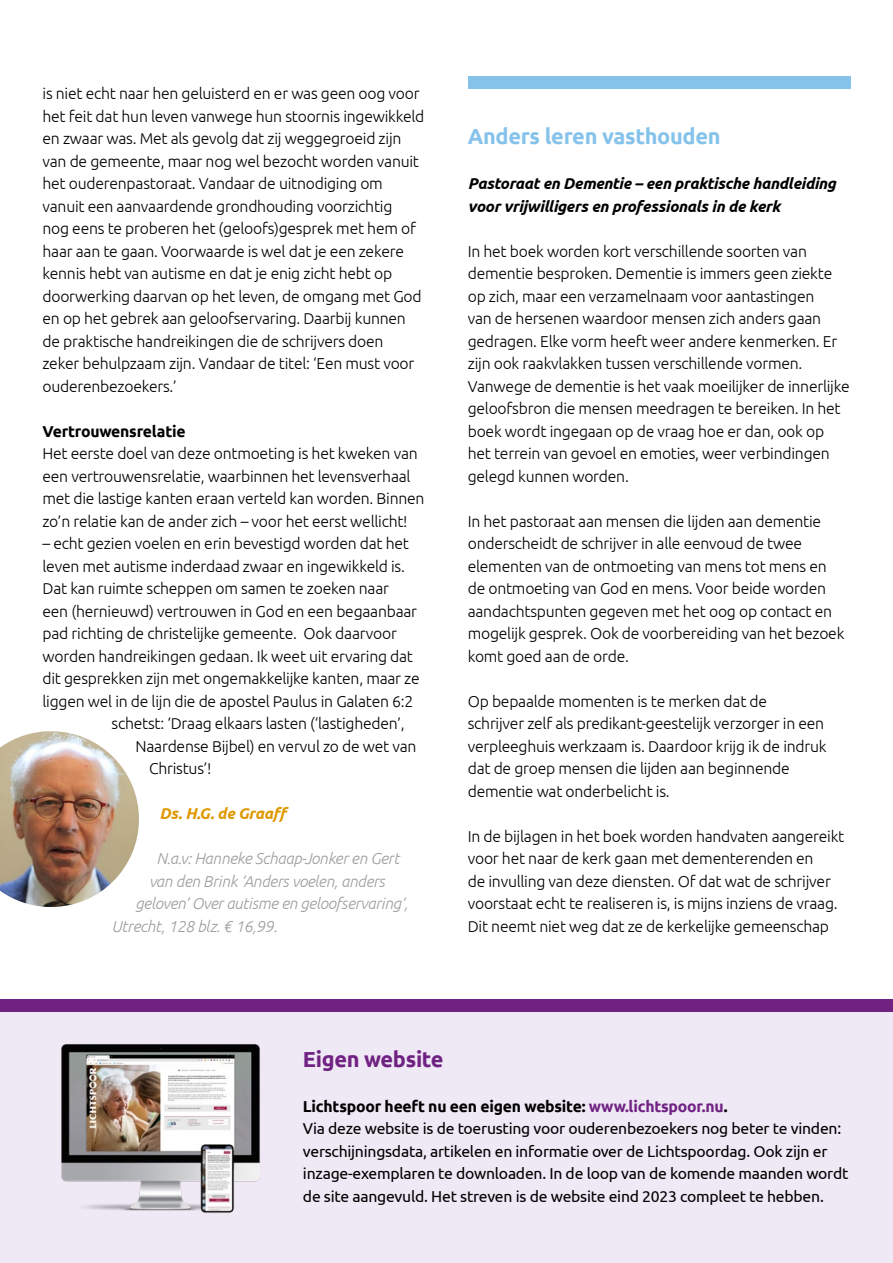
<style>
.page{position:relative;width:893px;height:1263px;background:#fff}
.page>*{position:absolute;margin:0;border:0;box-sizing:border-box;transform-origin:0 0}
.t1{font:700 21.75px "Ubuntu";letter-spacing:-.015em;color:#86c3eb}
.t2{font:700 21.75px "Ubuntu";letter-spacing:-.015em;color:#702283}
.t3{font:300 15.75px/22.5px "Ubuntu";letter-spacing:-.015em;color:#000}
.t4{font:15.75px/22.5px "Ubuntu";letter-spacing:-.015em;color:#000}
.t5{font:italic 300 15.75px "Ubuntu";letter-spacing:-.015em;color:#9d9d9c}
.t6{font:italic 700 15.75px/22.5px "Ubuntu";letter-spacing:-.015em;color:#000}
.t7{font:700 15.75px "Ubuntu";letter-spacing:-.015em;color:#000}
.t8{font:italic 700 15.75px "Ubuntu";letter-spacing:-.015em;color:#e09800}
.s1{font-weight:700}
.s2{font-weight:700;color:#702283}
</style>
<div class="page">
<div style="left:0;top:999px;width:893px;height:264px;background:#efe8f5"></div>
<div style="left:0;top:999px;width:893px;height:12px;background:#702283"></div>
<div style="left:468px;top:76px;width:382px;height:12px;background:#86c3eb"></div>
<img style="left:0;top:731px;width:139px;height:176px">
<img style="left:61px;top:1044px;width:199px;height:169px">
<p class="t3" style="left:43px;top:82px;width:383px">is niet echt naar hen geluisterd en er was geen oog voor het feit dat hun leven vanwege hun stoornis ingewikkeld en zwaar was. Met als gevolg dat zij weggegroeid zijn van de gemeente, maar nog wel bezocht worden vanuit het ouderenpastoraat. Vandaar de uitnodiging om vanuit een aanvaardende grondhouding voorzichtig<br>nog eens te proberen het (geloofs)gesprek met hem of haar aan te gaan. Voorwaarde is wel dat je een zekere kennis hebt van autisme en dat je enig zicht hebt op doorwerking daarvan op het leven, de omgang met God en op het gebrek aan geloofservaring. Daarbij kunnen de praktische handreikingen die de schrijvers doen<br>zeker behulpzaam zijn. Vandaar de titel: ‘Een must voor ouderenbezoekers.’</p>
<p class="t7" style="left:43px;top:421px;width:145px">Vertrouwensrelatie</p>
<p class="t3" style="left:43px;top:442px;width:383px">Het eerste doel van deze ontmoeting is het kweken van een vertrouwensrelatie, waarbinnen het levensverhaal met die lastige kanten eraan verteld kan worden. Binnen zo’n relatie kan de ander zich – voor het eerst wellicht!</p>
<p class="t3" style="left:43px;top:532px;width:368px">– echt gezien voelen en erin bevestigd worden dat het</p>
<p class="t3" style="left:43px;top:554px;width:364px">leven met autisme inderdaad zwaar en ingewikkeld is.</p>
<p class="t3" style="left:43px;top:577px;width:348px">Dat kan ruimte scheppen om samen te zoeken naar</p>
<p class="t3" style="left:43px;top:599px;width:376px">een (hernieuwd) vertrouwen in God en een begaanbaar</p>
<p class="t3" style="left:43px;top:622px;width:356px">pad richting de christelijke gemeente. Ook daarvoor</p>
<p class="t3" style="left:43px;top:644px;width:372px">worden handreikingen gedaan. Ik weet uit ervaring dat</p>
<p class="t3" style="left:43px;top:667px;width:379px">dit gesprekken zijn met ongemakkelijke kanten, maar ze</p>
<p class="t3" style="left:43px;top:689px;width:372px">liggen wel in de lijn die de apostel Paulus in Galaten 6:2</p>
<p class="t3" style="left:112px;top:712px;width:295px">schetst: ‘Draag elkaars lasten (‘lastigheden’,</p>
<p class="t3" style="left:136px;top:734px;width:283px">Naardense Bijbel) en vervul zo de wet van</p>
<p class="t3" style="left:149px;top:757px;width:64px">Christus’!</p>
<p class="t8" style="left:160px;top:804px;width:132px">Ds. H.G. de Graaff</p>
<p class="t5" style="left:157px;top:849px;width:244px">N.a.v: Hanneke Schaap-Jonker en Gert</p>
<p class="t5" style="left:149px;top:872px;width:237px">van den Brink ‘Anders voelen, anders</p>
<p class="t5" style="left:136px;top:894px;width:274px">geloven’ Over autisme en geloofservaring’,</p>
<p class="t5" style="left:112px;top:917px;width:167px">Utrecht, 128 blz. € 16,99.</p>
<h1 class="t1" style="left:468px;top:123px;width:254px">Anders leren vasthouden</h1>
<p class="t6" style="left:468px;top:172px;width:370px">Pastoraat en Dementie – een praktische handleiding voor vrijwilligers en professionals in de kerk</p>
<p class="t3" style="left:468px;top:239px;width:383px">In het boek worden kort verschillende soorten van dementie besproken. Dementie is immers geen ziekte op zich, maar een verzamelnaam voor aantastingen<br>van de hersenen waardoor mensen zich anders gaan gedragen. Elke vorm heeft weer andere kenmerken. Er zijn ook raakvlakken tussen verschillende vormen.<br>Vanwege de dementie is het vaak moeilijker de innerlijke geloofsbron die mensen meedragen te bereiken. In het boek wordt ingegaan op de vraag hoe er dan, ook op het terrein van gevoel en emoties, weer verbindingen gelegd kunnen worden.</p>
<p class="t3" style="left:468px;top:509px;width:378px">In het pastoraat aan mensen die lijden aan dementie onderscheidt de schrijver in alle eenvoud de twee elementen van de ontmoeting van mens tot mens en de ontmoeting van God en mens. Voor beide worden aandachtspunten gegeven met het oog op contact en mogelijk gesprek. Ook de voorbereiding van het bezoek komt goed aan de orde.</p>
<p class="t3" style="left:468px;top:689px;width:360px">Op bepaalde momenten is te merken dat de schrijver zelf als predikant-geestelijk verzorger in een verpleeghuis werkzaam is. Daardoor krijg ik de indruk dat de groep mensen die lijden aan beginnende dementie wat onderbelicht is.</p>
<p class="t3" style="left:468px;top:824px;width:378px">In de bijlagen in het boek worden handvaten aangereikt voor het naar de kerk gaan met dementerenden en<br>de invulling van deze diensten. Of dat wat de schrijver voorstaat echt te realiseren is, is mijns inziens de vraag.<br>Dit neemt niet weg dat ze de kerkelijke gemeenschap</p>
<h1 class="t2" style="left:303px;top:1046px;width:142px">Eigen website</h1>
<p class="t4" style="left:303px;top:1094px;width:547px"><span class="s1">Lichtspoor heeft nu een eigen website:</span> <span class="s2">www.lichtspoor.nu</span><span class="s1">.<br></span>Via deze website is de toerusting voor ouderenbezoekers nog beter te vinden: verschijningsdata, artikelen en informatie over de Lichtspoordag. Ook zijn er inzage-exemplaren te downloaden. In de loop van de komende maanden wordt de site aangevuld. Het streven is de website eind 2023 compleet te hebben.</p>
</div>
